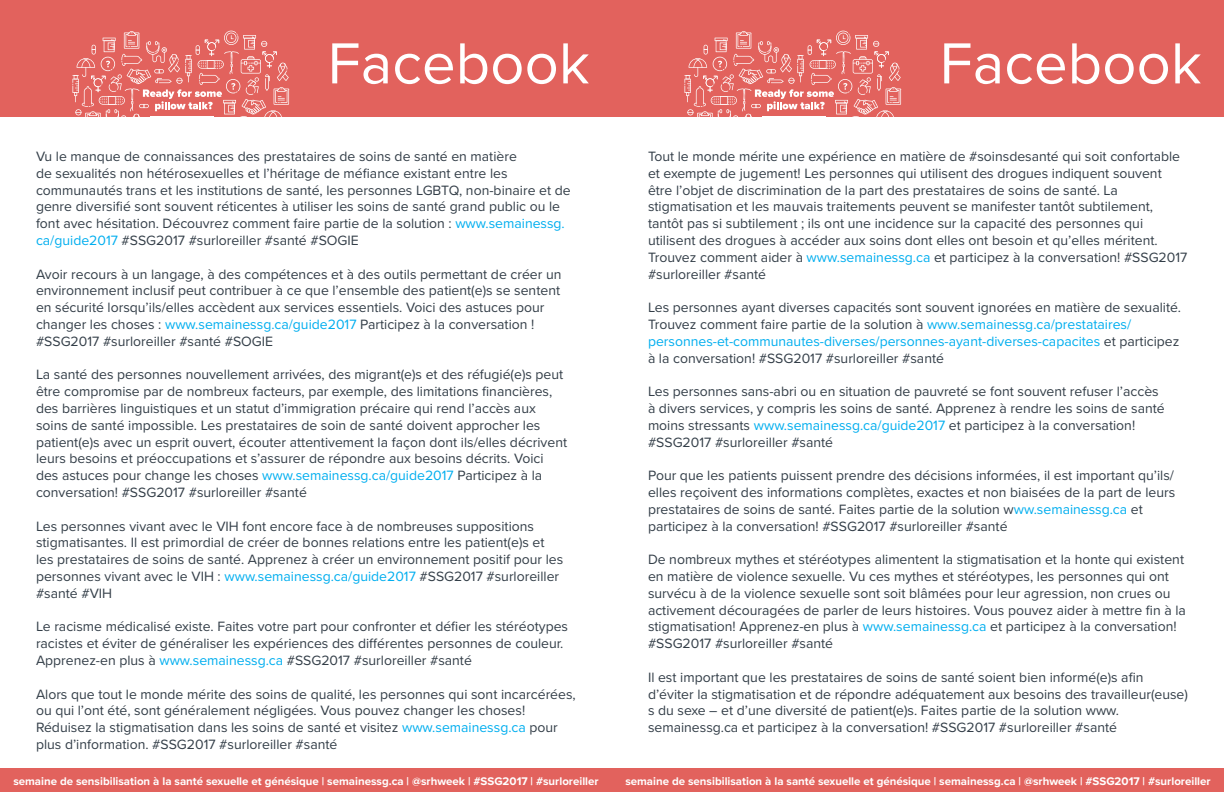
<style>
.page{position:relative;width:1224px;height:792px;background:#fff}
.page>*{position:absolute;margin:0;border:0;box-sizing:border-box;transform-origin:0 0}
.t1{font:60px "Proxima Nova";color:#fff}
.t2{font:14px/16.8px "Proxima Nova";color:#333e48}
.t3{font:700 11.5px "Proxima Nova";color:#fff}
.s1{color:#00aeef}
</style>
<div class="page">
<div style="left:612px;top:0;width:612px;height:116px;background:#e2625d"></div>
<svg style="left:684px;top:31px;width:217px;height:85px"></svg>
<div style="left:0;top:0;width:612px;height:116px;background:#e2625d"></div>
<svg style="left:72px;top:31px;width:217px;height:85px"></svg>
<div style="left:612px;top:768px;width:612px;height:24px;background:#e2625d"></div>
<div style="left:0;top:768px;width:612px;height:24px;background:#e2625d"></div>
<h1 class="t1" style="left:328px;top:19px;width:264px">Facebook</h1>
<p class="t2" style="left:36px;top:147px;width:536px">Vu le manque de connaissances des prestataires de soins de santé en matière<br>de sexualités non hétérosexuelles et l’héritage de méfiance existant entre les communautés trans et les institutions de santé, les personnes LGBTQ, non-binaire et de genre diversifié sont souvent réticentes à utiliser les soins de santé grand public ou le font avec hésitation. Découvrez comment faire partie de la solution : <span class="s1">www.semainessg. ca/guide2017</span> #SSG2017 #surloreiller #santé #SOGIE</p>
<p class="t2" style="left:36px;top:265px;width:527px">Avoir recours à un langage, à des compétences et à des outils permettant de créer un environnement inclusif peut contribuer à ce que l’ensemble des patient(e)s se sentent en sécurité lorsqu’ils/elles accèdent aux services essentiels. Voici des astuces pour changer les choses : <span class="s1">www.semainessg.ca/guide2017</span> Participez à la conversation ! #SSG2017 #surloreiller #santé #SOGIE</p>
<p class="t2" style="left:36px;top:366px;width:533px">La santé des personnes nouvellement arrivées, des migrant(e)s et des réfugié(e)s peut être compromise par de nombreux facteurs, par exemple, des limitations financières, des barrières linguistiques et un statut d’immigration précaire qui rend l’accès aux soins de santé impossible. Les prestataires de soin de santé doivent approcher les patient(e)s avec un esprit ouvert, écouter attentivement la façon dont ils/elles décrivent leurs besoins et préoccupations et s’assurer de répondre aux besoins décrits. Voici des astuces pour change les choses <span class="s1">www.semainessg.ca/guide2017</span> Participez à la conversation! #SSG2017 #surloreiller #santé</p>
<p class="t2" style="left:36px;top:517px;width:529px">Les personnes vivant avec le VIH font encore face à de nombreuses suppositions stigmatisantes. Il est primordial de créer de bonnes relations entre les patient(e)s et les prestataires de soins de santé. Apprenez à créer un environnement positif pour les personnes vivant avec le VIH : <span class="s1">www.semainessg.ca/guide2017</span> #SSG2017 #surloreiller #santé #VIH</p>
<p class="t2" style="left:36px;top:618px;width:534px">Le racisme médicalisé existe. Faites votre part pour confronter et défier les stéréotypes racistes et éviter de généraliser les expériences des différentes personnes de couleur.<br>Apprenez-en plus à <span class="s1">www.semainessg.ca</span> #SSG2017 #surloreiller #santé</p>
<p class="t2" style="left:36px;top:685px;width:541px">Alors que tout le monde mérite des soins de qualité, les personnes qui sont incarcérées, ou qui l’ont été, sont généralement négligées. Vous pouvez changer les choses!<br>Réduisez la stigmatisation dans les soins de santé et visitez <span class="s1">www.semainessg.ca</span> pour plus d’information. #SSG2017 #surloreiller #santé</p>
<h1 class="t1" style="left:940px;top:19px;width:264px">Facebook</h1>
<p class="t2" style="left:648px;top:147px;width:541px">Tout le monde mérite une expérience en matière de #soinsdesanté qui soit confortable et exempte de jugement! Les personnes qui utilisent des drogues indiquent souvent être l’objet de discrimination de la part des prestataires de soins de santé. La stigmatisation et les mauvais traitements peuvent se manifester tantôt subtilement, tantôt pas si subtilement ; ils ont une incidence sur la capacité des personnes qui utilisent des drogues à accéder aux soins dont elles ont besoin et qu’elles méritent.<br>Trouvez comment aider à <span class="s1">www.semainessg.ca</span> et participez à la conversation! #SSG2017 #surloreiller #santé</p>
<p class="t2" style="left:648px;top:299px;width:535px">Les personnes ayant diverses capacités sont souvent ignorées en matière de sexualité.<br>Trouvez comment faire partie de la solution à <span class="s1">www.semainessg.ca/prestataires/ personnes-et-communautes-diverses/personnes-ayant-diverses-capacites</span> et participez à la conversation! #SSG2017 #surloreiller #santé</p>
<p class="t2" style="left:648px;top:383px;width:518px">Les personnes sans-abri ou en situation de pauvreté se font souvent refuser l’accès à divers services, y compris les soins de santé. Apprenez à rendre les soins de santé moins stressants <span class="s1">www.semainessg.ca/guide2017</span> et participez à la conversation! #SSG2017 #surloreiller #santé</p>
<p class="t2" style="left:648px;top:467px;width:529px">Pour que les patients puissent prendre des décisions informées, il est important qu’ils/ elles reçoivent des informations complètes, exactes et non biaisées de la part de leurs prestataires de soins de santé. Faites partie de la solution w<span class="s1">ww.semainessg.ca</span> et participez à la conversation! #SSG2017 #surloreiller #santé</p>
<p class="t2" style="left:648px;top:551px;width:539px">De nombreux mythes et stéréotypes alimentent la stigmatisation et la honte qui existent en matière de violence sexuelle. Vu ces mythes et stéréotypes, les personnes qui ont survécu à de la violence sexuelle sont soit blâmées pour leur agression, non crues ou activement découragées de parler de leurs histoires. Vous pouvez aider à mettre fin à la stigmatisation! Apprenez-en plus à <span class="s1">www.semainessg.ca</span> et participez à la conversation! #SSG2017 #surloreiller #santé</p>
<p class="t2" style="left:648px;top:668px;width:541px">Il est important que les prestataires de soins de santé soient bien informé(e)s afin d’éviter la stigmatisation et de répondre adéquatement aux besoins des travailleur(euse) s du sexe – et d’une diversité de patient(e)s. Faites partie de la solution www. semainessg.ca et participez à la conversation! #SSG2017 #surloreiller #santé</p>
<p class="t3" style="left:13px;top:774px;width:587px">semaine de sensibilisation à la santé sexuelle et génésique | semainessg.ca | @srhweek | #SSG2017 | #surloreiller</p>
<p class="t3" style="left:625px;top:774px;width:587px">semaine de sensibilisation à la santé sexuelle et génésique | semainessg.ca | @srhweek | #SSG2017 | #surloreiller</p>
</div>
